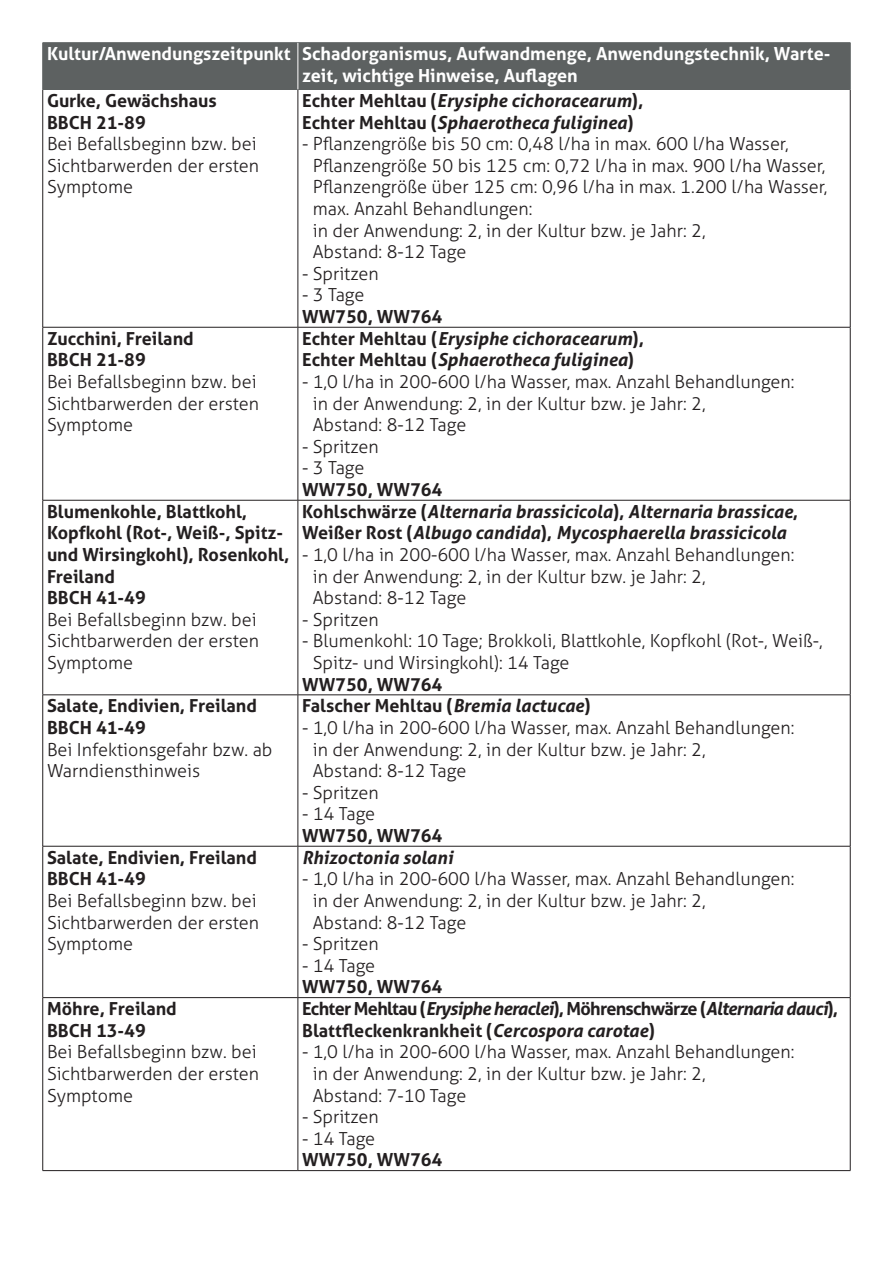
<style>
.page{position:relative;width:893px;height:1263px;background:#fff}
.page>*{position:absolute;margin:0;border:0;box-sizing:border-box;transform-origin:0 0}
.Broodtekst{font:300 18px/21.6px "Aller";color:#231f20}
.Broodtekst-2{font:700 18px/21.6px "Aller";color:#231f20}
.Broodtekst-3{font:italic 700 18px/21.6px "Aller";color:#231f20}
.Z_Überschrift{font:700 18px/21.6px "Aller";color:#fff}
.Broodtekst-4{font:700 18px/21.6px "Aller";letter-spacing:-.04em;color:#231f20}
.s1{font-style:normal}
.s2{font-style:italic}
</style>
<div class="page">
<div style="left:43px;top:43px;width:807px;height:46px;background:#5d6161"></div>
<hr style="left:42px;top:90px;width:1px;height:237px;background:#231f20">
<hr style="left:298px;top:90px;width:1px;height:237px;background:#231f20">
<hr style="left:850px;top:90px;width:1px;height:237px;background:#231f20">
<hr style="left:43px;top:327px;width:255px;height:1px;background:#231f20">
<hr style="left:42px;top:327px;width:1px;height:173px;background:#231f20">
<hr style="left:298px;top:327px;width:552px;height:1px;background:#231f20">
<hr style="left:298px;top:327px;width:1px;height:173px;background:#231f20">
<hr style="left:850px;top:327px;width:1px;height:173px;background:#231f20">
<hr style="left:43px;top:500px;width:255px;height:1px;background:#231f20">
<hr style="left:42px;top:500px;width:1px;height:195px;background:#231f20">
<hr style="left:298px;top:500px;width:552px;height:1px;background:#231f20">
<hr style="left:298px;top:500px;width:1px;height:195px;background:#231f20">
<hr style="left:850px;top:500px;width:1px;height:195px;background:#231f20">
<hr style="left:43px;top:694px;width:255px;height:1px;background:#231f20">
<hr style="left:42px;top:695px;width:1px;height:151px;background:#231f20">
<hr style="left:298px;top:694px;width:552px;height:1px;background:#231f20">
<hr style="left:298px;top:695px;width:1px;height:151px;background:#231f20">
<hr style="left:850px;top:695px;width:1px;height:151px;background:#231f20">
<hr style="left:43px;top:846px;width:255px;height:1px;background:#231f20">
<hr style="left:42px;top:846px;width:1px;height:151px;background:#231f20">
<hr style="left:298px;top:846px;width:552px;height:1px;background:#231f20">
<hr style="left:298px;top:846px;width:1px;height:151px;background:#231f20">
<hr style="left:850px;top:846px;width:1px;height:151px;background:#231f20">
<hr style="left:43px;top:997px;width:255px;height:1px;background:#231f20">
<hr style="left:42px;top:998px;width:1px;height:172px;background:#231f20">
<hr style="left:298px;top:997px;width:552px;height:1px;background:#231f20">
<hr style="left:298px;top:998px;width:1px;height:172px;background:#231f20">
<hr style="left:850px;top:998px;width:1px;height:172px;background:#231f20">
<hr style="left:43px;top:1170px;width:255px;height:1px;background:#231f20">
<hr style="left:298px;top:1170px;width:552px;height:1px;background:#231f20">
<hr style="left:43px;top:42px;width:255px;height:1px;background:#5d6161">
<hr style="left:42px;top:43px;width:1px;height:46px;background:#5d6161">
<hr style="left:298px;top:42px;width:552px;height:1px;background:#5d6161">
<hr style="left:850px;top:43px;width:1px;height:46px;background:#5d6161">
<hr style="left:43px;top:89px;width:255px;height:1px;background:#5d6161">
<hr style="left:298px;top:89px;width:552px;height:1px;background:#5d6161">
<hr style="left:298px;top:43px;width:1px;height:46px;background:#fff">
<p class="Z_Überschrift" style="left:47px;top:43px;width:245px">Kultur/Anwendungszeitpunkt</p>
<p class="Z_Überschrift" style="left:302px;top:43px;width:530px">Schadorganismus, Aufwandmenge, Anwendungstechnik, Warte&shy;zeit, wichtige Hinweise, Auflagen</p>
<p class="Broodtekst-2" style="left:47px;top:90px;width:171px">Gurke, Gewächshaus</p>
<p class="Broodtekst-2" style="left:47px;top:111px;width:100px">BBCH 21-89</p>
<p class="Broodtekst" style="left:47px;top:133px;width:214px">Bei Befallsbeginn bzw. bei<br>Sichtbarwerden der ersten<br>Symptome</p>
<p class="Broodtekst-3" style="left:302px;top:90px;width:343px"><span class="s1">Echter Mehltau (</span>Erysiphe cichoracearum<span class="s1">),</span></p>
<p class="Broodtekst-3" style="left:302px;top:111px;width:333px"><span class="s1">Echter Mehltau (</span>Sphaerotheca fuliginea<span class="s1">)</span></p>
<p class="Broodtekst" style="left:313px;top:133px;width:516px;text-indent:-11px">- Pflanzengröße bis 50 cm: 0,48 l/ha in max. 600 l/ha Wasser, Pflanzengröße 50 bis 125 cm: 0,72 l/ha in max. 900 l/ha Wasser, Pflanzengröße über 125 cm: 0,96 l/ha in max. 1.200 l/ha Wasser, max. Anzahl Behandlungen:<br>in der Anwendung: 2, in der Kultur bzw. je Jahr: 2,<br>Abstand: 8-12 Tage</p>
<p class="Broodtekst" style="left:302px;top:263px;width:78px">- Spritzen</p>
<p class="Broodtekst" style="left:302px;top:284px;width:64px">- 3 Tage</p>
<p class="Broodtekst-2" style="left:302px;top:306px;width:142px">WW750, WW764</p>
<p class="Broodtekst-2" style="left:47px;top:327px;width:148px">Zucchini, Freiland</p>
<p class="Broodtekst-2" style="left:47px;top:349px;width:100px">BBCH 21-89</p>
<p class="Broodtekst" style="left:47px;top:371px;width:214px">Bei Befallsbeginn bzw. bei<br>Sichtbarwerden der ersten<br>Symptome</p>
<p class="Broodtekst-2" style="left:47px;top:500px;width:244px">Blumenkohle, Blattkohl,<br>Kopfkohl (Rot-, Weiß-, Spitz&shy;und Wirsingkohl), Rosenkohl,<br>Freiland</p>
<p class="Broodtekst-2" style="left:47px;top:587px;width:100px">BBCH 41-49</p>
<p class="Broodtekst" style="left:47px;top:609px;width:214px">Bei Befallsbeginn bzw. bei<br>Sichtbarwerden der ersten<br>Symptome</p>
<p class="Broodtekst-2" style="left:47px;top:695px;width:212px">Salate, Endivien, Freiland</p>
<p class="Broodtekst-2" style="left:47px;top:717px;width:100px">BBCH 41-49</p>
<p class="Broodtekst" style="left:47px;top:738px;width:227px">Bei Infektionsgefahr bzw. ab<br>Warndiensthinweis</p>
<p class="Broodtekst-2" style="left:47px;top:846px;width:212px">Salate, Endivien, Freiland</p>
<p class="Broodtekst-2" style="left:47px;top:868px;width:100px">BBCH 41-49</p>
<p class="Broodtekst" style="left:47px;top:890px;width:214px">Bei Befallsbeginn bzw. bei<br>Sichtbarwerden der ersten<br>Symptome</p>
<p class="Broodtekst-2" style="left:47px;top:998px;width:131px">Möhre, Freiland</p>
<p class="Broodtekst-2" style="left:47px;top:1019px;width:100px">BBCH 13-49</p>
<p class="Broodtekst" style="left:47px;top:1041px;width:214px">Bei Befallsbeginn bzw. bei<br>Sichtbarwerden der ersten<br>Symptome</p>
<p class="Broodtekst-3" style="left:302px;top:327px;width:343px"><span class="s1">Echter Mehltau (</span>Erysiphe cichoracearum<span class="s1">),</span></p>
<p class="Broodtekst-3" style="left:302px;top:349px;width:333px"><span class="s1">Echter Mehltau (</span>Sphaerotheca fuliginea<span class="s1">)</span></p>
<p class="Broodtekst" style="left:313px;top:371px;width:483px;text-indent:-11px">- 1,0 l/ha in 200-600 l/ha Wasser, max. Anzahl Behandlungen: in der Anwendung: 2, in der Kultur bzw. je Jahr: 2,<br>Abstand: 8-12 Tage</p>
<p class="Broodtekst" style="left:302px;top:436px;width:78px">- Spritzen</p>
<p class="Broodtekst" style="left:302px;top:457px;width:64px">- 3 Tage</p>
<p class="Broodtekst-2" style="left:302px;top:479px;width:142px">WW750, WW764</p>
<p class="Broodtekst-3" style="left:302px;top:500px;width:497px"><span class="s1">Kohlschwärze (</span>Alternaria brassicicola<span class="s1">),</span> Alternaria brassicae<span class="s1">,<br>Weißer Rost (</span>Albugo candida<span class="s1">),</span> Mycosphaerella brassicicola</p>
<p class="Broodtekst" style="left:313px;top:544px;width:483px;text-indent:-11px">- 1,0 l/ha in 200-600 l/ha Wasser, max. Anzahl Behandlungen: in der Anwendung: 2, in der Kultur bzw. je Jahr: 2,<br>Abstand: 8-12 Tage</p>
<p class="Broodtekst" style="left:302px;top:609px;width:78px">- Spritzen</p>
<p class="Broodtekst" style="left:313px;top:630px;width:512px;text-indent:-11px">- Blumenkohl: 10 Tage; Brokkoli, Blattkohle, Kopfkohl (Rot-, Weiß-,<br>Spitz- und Wirsingkohl): 14 Tage</p>
<p class="Broodtekst-2" style="left:302px;top:673px;width:142px">WW750, WW764</p>
<p class="Broodtekst-2" style="left:302px;top:695px;width:290px">Falscher Mehltau (<span class="s2">Bremia lactucae</span>)</p>
<p class="Broodtekst" style="left:313px;top:717px;width:483px;text-indent:-11px">- 1,0 l/ha in 200-600 l/ha Wasser, max. Anzahl Behandlungen: in der Anwendung: 2, in der Kultur bzw. je Jahr: 2,<br>Abstand: 8-12 Tage</p>
<p class="Broodtekst" style="left:302px;top:782px;width:78px">- Spritzen</p>
<p class="Broodtekst" style="left:302px;top:803px;width:75px">- 14 Tage</p>
<p class="Broodtekst-2" style="left:302px;top:825px;width:142px">WW750, WW764</p>
<p class="Broodtekst-3" style="left:302px;top:846px;width:152px">Rhizoctonia solani</p>
<p class="Broodtekst" style="left:313px;top:868px;width:483px;text-indent:-11px">- 1,0 l/ha in 200-600 l/ha Wasser, max. Anzahl Behandlungen: in der Anwendung: 2, in der Kultur bzw. je Jahr: 2,<br>Abstand: 8-12 Tage</p>
<p class="Broodtekst" style="left:302px;top:933px;width:78px">- Spritzen</p>
<p class="Broodtekst" style="left:302px;top:954px;width:75px">- 14 Tage</p>
<p class="Broodtekst-2" style="left:302px;top:976px;width:142px">WW750, WW764</p>
<p class="Broodtekst-4" style="left:302px;top:998px;width:537px">Echter Mehltau (<span class="s2">Erysiphe heraclei</span>), Möhrenschwärze (<span class="s2">Alternaria dauci</span>),<br>Blattfleckenkrankheit (<span class="s2">Cercospora carotae</span>)</p>
<p class="Broodtekst" style="left:313px;top:1041px;width:483px;text-indent:-11px">- 1,0 l/ha in 200-600 l/ha Wasser, max. Anzahl Behandlungen: in der Anwendung: 2, in der Kultur bzw. je Jahr: 2,<br>Abstand: 7-10 Tage</p>
<p class="Broodtekst" style="left:302px;top:1106px;width:78px">- Spritzen</p>
<p class="Broodtekst" style="left:302px;top:1127px;width:75px">- 14 Tage</p>
<p class="Broodtekst-2" style="left:302px;top:1149px;width:142px">WW750, WW764</p>
</div>
